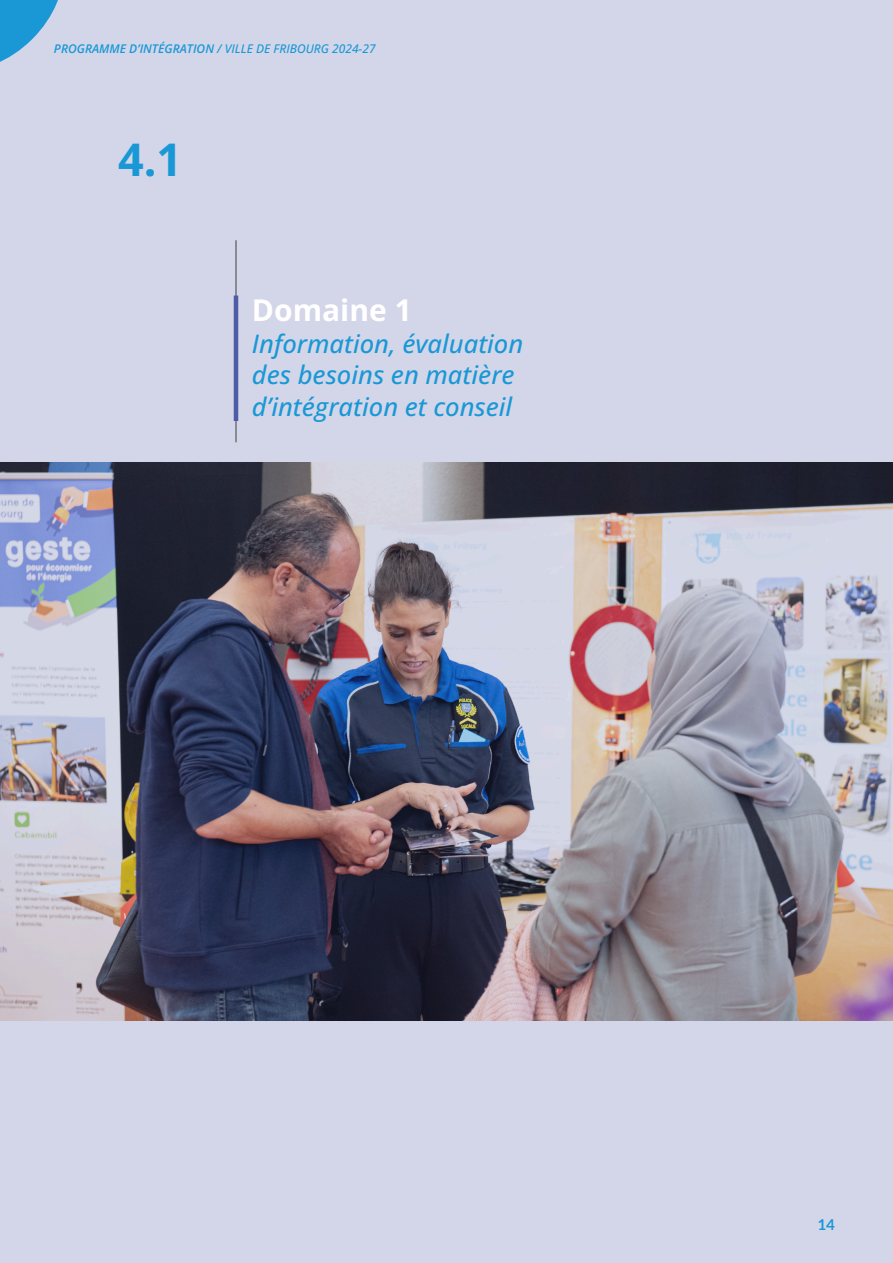
<style>
.page{position:relative;width:893px;height:1263px;background:#d3d6e9}
.page>*{position:absolute;margin:0;border:0;box-sizing:border-box;transform-origin:0 0}
.t1{font:700 45px "Open Sans";color:#1a98d6}
.Quotes{font:700 30px "Open Sans";color:#fff}
.Quotes-2{font:italic 500 25.5px/31.5px "Open Sans";color:#1a98d6}
.t2{font:700 15px "Lato";color:#1a98d6}
.t3{font:italic 500 12px "Open Sans";color:#1a98d6}
.s1{font-weight:600}
</style>
<div class="page">
<hr style="left:236px;top:240px;width:1px;height:202px;background:#3e3e3f">
<hr style="left:234px;top:296px;width:4px;height:125px;background:#4e5ca7">
<svg style="left:0;top:0;width:58px;height:62px"></svg>
<img style="left:0;top:462px;width:893px;height:558px">
<p class="t3" style="left:54px;top:41px;width:323px"><span class="s1">PROGRAMME D’INTÉGRATION</span> / VILLE DE FRIBOURG 2024-27</p>
<p class="t1" style="left:118px;top:128px;width:66px">4.1</p>
<p class="Quotes" style="left:252px;top:290px;width:161px">Domaine 1</p>
<p class="Quotes-2" style="left:252px;top:327px;width:273px">Information, évaluation des besoins en matière d’intégration et conseil</p>
<p class="t2" style="left:817px;top:1216px;width:19px">14</p>
</div>
